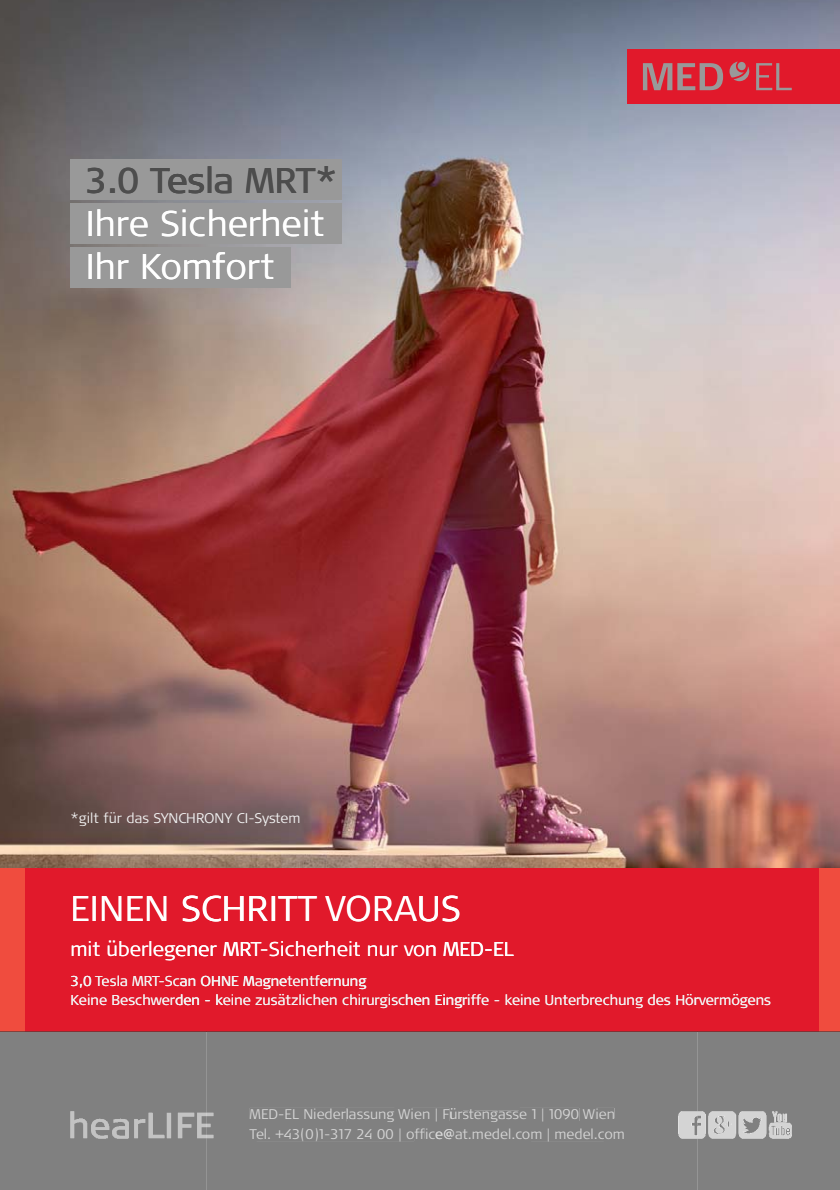
<style>
.page{position:relative;width:840px;height:1190px;background:#fff}
.page>*{position:absolute;margin:0;border:0;box-sizing:border-box;transform-origin:0 0}
.t1{font:300 35.6px "Signa Pro";color:#fff}
.t2{font:35.6px "Signa Pro";letter-spacing:-.01em;color:#4d4d4d}
.t3{font:300 20px "Signa Pro";color:#fff}
.t4{font:300 14.2px "Signa Pro";color:#f2f2f2}
.t5{font:300 14px "Signa Pro";color:#d4d4d4}
.t6{font:300 14px "Signa Pro";color:#f2f2f2}
</style>
<div class="page">
<img style="left:0;top:0;width:840px;height:868px">
<div style="left:0;top:868px;width:840px;height:163px;background:#e1192b"></div>
<div style="left:628px;top:49px;width:212px;height:55px;background:#e1192b"></div>
<svg style="left:730px;top:62px;width:19px;height:19px"></svg>
<div style="left:738px;top:62px;width:8px;height:8px;background:#999;border-radius:50%"></div>
<svg style="left:756px;top:63px;width:36px;height:27px"></svg>
<svg style="left:643px;top:63px;width:80px;height:27px"></svg>
<div style="left:0;top:868px;width:25px;height:163px;background:#f04c3e"></div>
<div style="left:819px;top:868px;width:21px;height:163px;background:#f04c3e"></div>
<div style="left:70px;top:247px;width:221px;height:41px;background:#999"></div>
<div style="left:70px;top:203px;width:272px;height:41px;background:#999"></div>
<div style="left:70px;top:160px;width:272px;height:40px;background:#999"></div>
<div style="left:0;top:1031px;width:840px;height:159px;background:#808080"></div>
<h1 class="t2" style="left:86px;top:160px;width:253px">3.0 Tesla MRT*</h1>
<h1 class="t1" style="left:86px;top:206px;width:240px">Ihre Sicherheit</h1>
<h1 class="t1" style="left:86px;top:249px;width:190px">Ihr Komfort</h1>
<p class="t6" style="left:70px;top:812px;width:232px">*gilt für das SYNCHRONY CI-System</p>
<h1 class="t1" style="left:71px;top:891px;width:392px">EINEN SCHRITT VORAUS</h1>
<h2 class="t3" style="left:70px;top:940px;width:445px">mit überlegener MRT-Sicherheit nur von MED-EL</h2>
<p class="t4" style="left:70px;top:975px;width:297px">3,0 Tesla MRT-Scan OHNE Magnetentfernung</p>
<p class="t4" style="left:70px;top:993px;width:702px">Keine Beschwerden - keine zusätzlichen chirurgischen Eingriffe - keine Unterbrechung des Hörvermögens</p>
<p class="t5" style="left:250px;top:1107px;width:367px">MED-EL Niederlassung Wien | Fürstengasse 1 | 1090 Wien</p>
<p class="t5" style="left:250px;top:1127px;width:377px">Tel. +43(0)1-317 24 00 | office@at.medel.com | medel.com</p>
</div>
